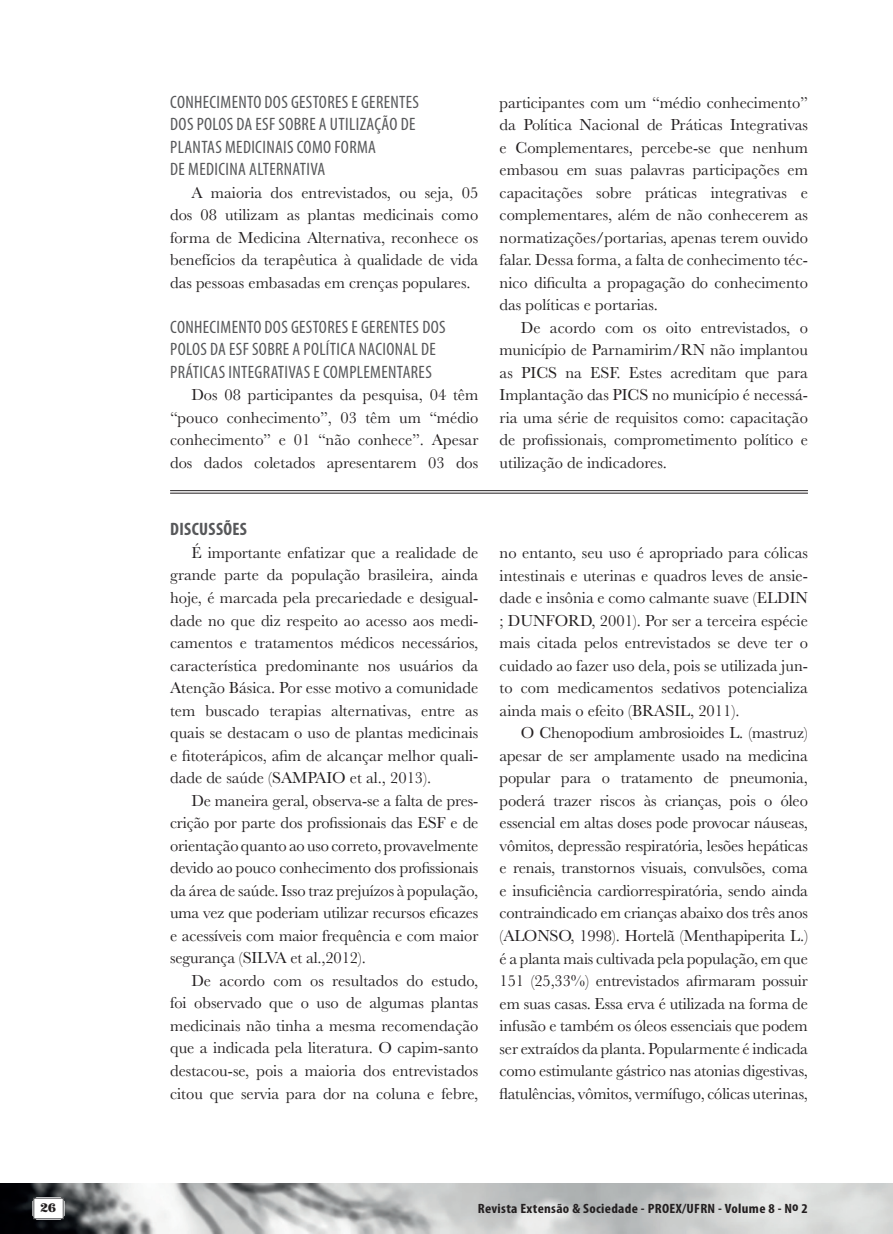
<style>
.page{position:relative;width:893px;height:1234px;background:#fff}
.page>*{position:absolute;margin:0;border:0;box-sizing:border-box;transform-origin:0 0}
.t1{font:condensed 18px/22.5px "Myriad Pro";letter-spacing:.02em;color:#57585a}
.t2{font:700 condensed 18px "Myriad Pro";letter-spacing:.02em;color:#57585a}
.t3{font:16.5px/22.5px "Baskerville";color:#231f20;text-align:justify}
.t4{font:700 condensed 13.5px "Myriad Pro";letter-spacing:.02em;color:#231f20;scale:1.1 1}
.t5{font:12px "Escafina Low";color:#231f20;scale:1.1 1}
</style>
<div class="page">
<img style="left:0;top:1183px;width:893px;height:50px">
<hr style="left:170px;top:490px;width:638px;height:1px;background:#231f20">
<hr style="left:170px;top:493px;width:638px;height:1px;background:#231f20">
<svg style="left:32px;top:1196px;width:33px;height:23px"></svg>
<div style="left:33px;top:1197px;width:31px;height:21px;background:#fff;border:1px solid #57585a"></div>
<p class="t1" style="left:170px;top:90px;width:250px">CONHECIMENTO DOS GESTORES E GERENTES<br>DOS POLOS DA ESF SOBRE A UTILIZAÇÃO DE<br>PLANTAS MEDICINAIS COMO FORMA<br>DE MEDICINA ALTERNATIVA</p>
<p class="t3" style="left:170px;top:181px;width:310px;text-indent:21px">A maioria dos entrevistados, ou seja, 05 dos 08 utilizam as plantas medicinais como forma de Medicina Alternativa, reconhece os benefícios da terapêutica à qualidade de vida das pessoas embasadas em crenças populares.</p>
<p class="t1" style="left:170px;top:315px;width:277px">CONHECIMENTO DOS GESTORES E GERENTES DOS<br>POLOS DA ESF SOBRE A POLÍTICA NACIONAL DE<br>PRÁTICAS INTEGRATIVAS E COMPLEMENTARES</p>
<p class="t3" style="left:170px;top:384px;width:310px;text-indent:21px">Dos 08 participantes da pesquisa, 04 têm “pouco conhecimento”, 03 têm um “médio conhecimento” e 01 “não conhece”. Apesar dos dados coletados apresentarem 03 dos</p>
<p class="t2" style="left:170px;top:519px;width:78px">DISCUSSÕES</p>
<p class="t3" style="left:170px;top:541px;width:310px;text-indent:21px">É importante enfatizar que a realidade de grande parte da população brasileira, ainda hoje, é marcada pela precariedade e desigual&shy;dade no que diz respeito ao acesso aos medi&shy;camentos e tratamentos médicos necessários, característica predominante nos usuários da Atenção Básica. Por esse motivo a comunidade tem buscado terapias alternativas, entre as quais se destacam o uso de plantas medicinais e fitoterápicos, afim de alcançar melhor quali&shy;dade de saúde (SAMPAIO et al., 2013).</p>
<p class="t3" style="left:170px;top:789px;width:310px;text-indent:21px">De maneira geral, observa-se a falta de pres&shy;crição por parte dos profissionais das ESF e de orientação quanto ao uso correto, provavelmente devido ao pouco conhecimento dos profissionais da área de saúde. Isso traz prejuízos à população, uma vez que poderiam utilizar recursos eficazes e acessíveis com maior frequência e com maior segurança (SILVA et al.,2012).</p>
<p class="t3" style="left:170px;top:969px;width:310px;text-indent:21px">De acordo com os resultados do estudo, foi observado que o uso de algumas plantas medicinais não tinha a mesma recomendação que a indicada pela literatura. O capim-santo destacou-se, pois a maioria dos entrevistados citou que servia para dor na coluna e febre,</p>
<p class="t3" style="left:500px;top:91px;width:310px">participantes com um “médio conhecimento” da Política Nacional de Práticas Integrativas e Complementares, percebe-se que nenhum embasou em suas palavras participações em capacitações sobre práticas integrativas e complementares, além de não conhecerem as normatizações/portarias, apenas terem ouvido falar. Dessa forma, a falta de conhecimento téc&shy;nico dificulta a propagação do conhecimento das políticas e portarias.</p>
<p class="t3" style="left:500px;top:316px;width:310px;text-indent:21px">De acordo com os oito entrevistados, o município de Parnamirim/RN não implantou as PICS na ESF. Estes acreditam que para Implantação das PICS no município é necessá&shy;ria uma série de requisitos como: capacitação de profissionais, comprometimento político e utilização de indicadores.</p>
<p class="t3" style="left:500px;top:541px;width:310px">no entanto, seu uso é apropriado para cólicas intestinais e uterinas e quadros leves de ansie&shy;dade e insônia e como calmante suave (ELDIN ; DUNFORD, 2001). Por ser a terceira espécie mais citada pelos entrevistados se deve ter o cuidado ao fazer uso dela, pois se utilizada jun&shy;to com medicamentos sedativos potencializa ainda mais o efeito (BRASIL, 2011).</p>
<p class="t3" style="left:500px;top:721px;width:310px;text-indent:21px">O Chenopodium ambrosioides L. (mastruz) apesar de ser amplamente usado na medicina popular para o tratamento de pneumonia, poderá trazer riscos às crianças, pois o óleo essencial em altas doses pode provocar náuseas, vômitos, depressão respiratória, lesões hepáticas e renais, transtornos visuais, convulsões, coma e insuficiência cardiorrespiratória, sendo ainda contraindicado em crianças abaixo dos três anos (ALONSO, 1998). Hortelã (Menthapiperita L.) é a planta mais cultivada pela população, em que 151 (25,33%) entrevistados afirmaram possuir em suas casas. Essa erva é utilizada na forma de infusão e também os óleos essenciais que podem ser extraídos da planta. Popularmente é indicada como estimulante gástrico nas atonias digestivas, flatulências, vômitos, vermífugo, cólicas uterinas,</p>
<p class="t5" style="left:41px;top:1199px;width:16px">26</p>
<p class="t4" style="left:478px;top:1200px;width:302px">Revista Extensão &amp; Sociedade - PROEX/UFRN - Volume 8 - No 2</p>
</div>
